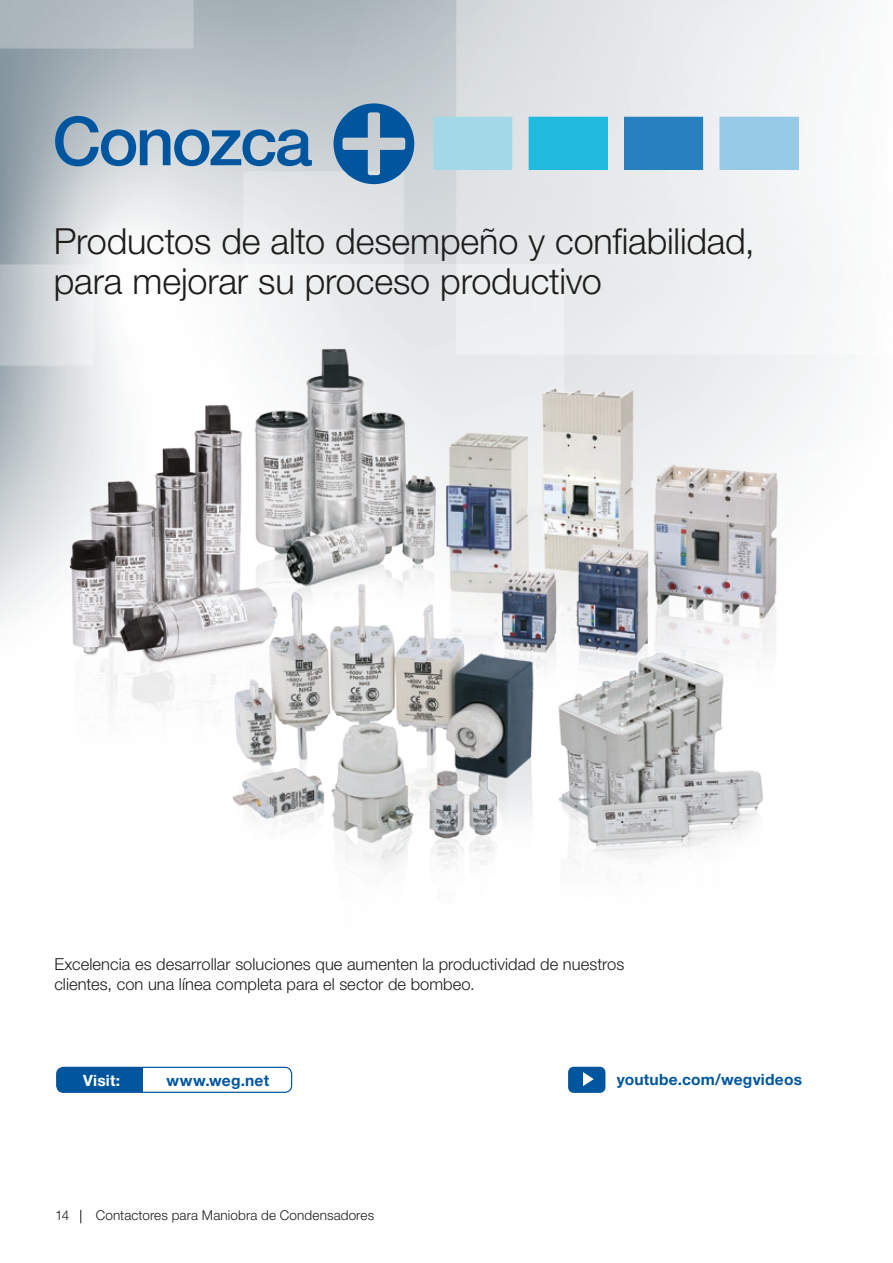
<style>
.page{position:relative;width:893px;height:1263px;background:#fff}
.page>*{position:absolute;margin:0;border:0;box-sizing:border-box;transform-origin:0 0}
.t1{font:500 67.5px "Helvetica Neue LT Pro";letter-spacing:-.04em;color:#00569e}
.t2{font:300 36px/40.2px "Helvetica Neue LT Pro";letter-spacing:-.005em;color:#1d1d1b}
.t3{font:300 16.5px/19.8px "Helvetica Neue LT Pro";letter-spacing:.005em;color:#1d1d1b}
.t4{font:700 15.6px "Helvetica Neue LT Pro";letter-spacing:.01em;color:#00569e}
.t5{font:700 15.6px "Helvetica Neue LT Pro";letter-spacing:.015em;color:#fff}
.t6{font:300 13.5px "Helvetica Neue LT Pro";letter-spacing:.01em;color:#1d1d1b}
</style>
<div class="page">
<img style="left:0;top:0;width:842px;height:621px">
<div style="left:434px;top:117px;width:78px;height:52px;background:#a3d8e7"></div>
<div style="left:529px;top:117px;width:78px;height:52px;background:#20badf"></div>
<div style="left:625px;top:117px;width:78px;height:52px;background:#2881bf"></div>
<div style="left:720px;top:117px;width:78px;height:52px;background:#96cae6"></div>
<svg style="left:334px;top:103px;width:80px;height:81px"></svg>
<div style="left:57px;top:1067px;width:235px;height:25px;background:#00569e;border-radius:7px"></div>
<div style="left:143px;top:1067px;width:149px;height:25px;background:#fff"></div>
<div style="left:56px;top:1067px;width:236px;height:26px;border:1px solid #00569e;border-radius:7px"></div>
<svg style="left:568px;top:1067px;width:37px;height:26px"></svg>
<svg style="left:80px;top:1210px;width:1px;height:13px"></svg>
<img style="left:17px;top:324px;width:825px;height:545px">
<h1 class="t1" style="left:53px;top:101px;width:261px">Conozca</h1>
<h2 class="t2" style="left:54px;top:220px;width:702px">Productos de alto desempeño y confiabilidad, para mejorar su proceso productivo</h2>
<p class="t3" style="left:54px;top:954px;width:571px">Excelencia es desarrollar soluciones que aumenten la productividad de nuestros clientes, con una línea completa para el sector de bombeo.</p>
<p class="t5" style="left:83px;top:1070px;width:39px">Visit:</p>
<p class="t4" style="left:167px;top:1070px;width:104px">www.weg.net</p>
<p class="t4" style="left:617px;top:1069px;width:187px">youtube.com/wegvideos</p>
<p class="t5" style="left:67px;top:1076px;width:61px">Acesse:</p>
<p class="t6" style="left:55px;top:1207px;width:16px">14</p>
<p class="t6" style="left:96px;top:1207px;width:280px">Contactores para Maniobra de Condensadores</p>
</div>
